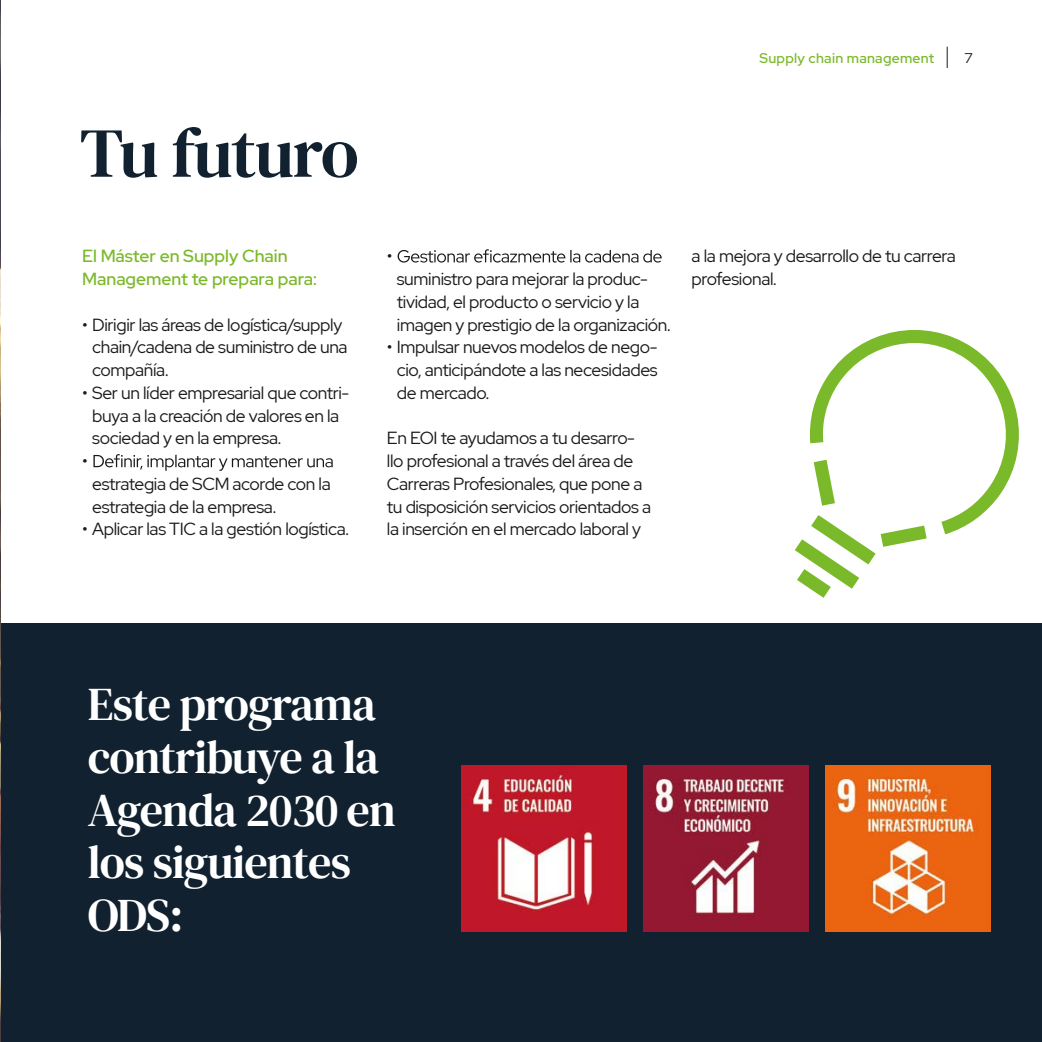
<style>
.page{position:relative;width:1042px;height:1042px;background:#fff}
.page>*{position:absolute;margin:0;border:0;box-sizing:border-box;transform-origin:0 0}
.t1{font:70px "DM Serif Text";letter-spacing:-.025em;color:#11212f}
.t2{font:46.38px/52.7px "DM Serif Text";letter-spacing:-.02em;color:#fff}
.t3{font:17.5px/22.8px "Red Hat Display";letter-spacing:-.02em;color:#1a1a1a}
.t4{font:500 17.5px/22.8px "Red Hat Display";color:#7ab929}
.t5{font:500 14px "Red Hat Display";letter-spacing:.02em;color:#7ab929}
.t6{font:14px "Red Hat Display";color:#1a1a1a}
</style>
<div class="page">
<svg style="left:947px;top:47px;width:1px;height:21px"></svg>
<div style="left:0;top:623px;width:1042px;height:419px;background:#11212f"></div>
<svg style="left:93px;top:454px;width:240px;height:17px"></svg>
<svg style="left:398px;top:249px;width:264px;height:14px"></svg>
<img style="left:461px;top:765px;width:166px;height:166px">
<img style="left:643px;top:765px;width:166px;height:166px">
<img style="left:825px;top:765px;width:165px;height:166px">
<img style="left:0;top:0;width:1px;height:1042px">
<svg style="left:810px;top:330px;width:209px;height:204px"></svg>
<svg style="left:795px;top:515px;width:131px;height:83px"></svg>
<h1 class="t1" style="left:80px;top:112px;width:280px">Tu futuro</h1>
<p class="t4" style="left:82px;top:245px;width:236px">El Máster en Supply Chain<br>Management te prepara para:</p>
<p class="t3" style="left:92px;top:313px;width:257px;text-indent:-10px">• Dirigir las áreas de logística/supply chain/cadena de suministro de una compañía.</p>
<p class="t3" style="left:82px;top:381px;width:268px">• Ser un líder empresarial que contri-</p>
<p class="t3" style="left:92px;top:404px;width:249px">buya a la creación de valores en la</p>
<p class="t3" style="left:92px;top:426px;width:191px">sociedad y en la empresa.</p>
<p class="t3" style="left:82px;top:449px;width:7px">•</p>
<p class="t3" style="left:92px;top:472px;width:240px">estrategia de SCM acorde con la</p>
<p class="t3" style="left:92px;top:495px;width:185px">estrategia de la empresa.</p>
<p class="t3" style="left:82px;top:517px;width:268px">• Aplicar las TIC a la gestión logística.</p>
<p class="t5" style="left:759px;top:49px;width:176px">Supply chain management</p>
<p class="t6" style="left:965px;top:49px;width:9px">7</p>
<p class="t3" style="left:387px;top:244px;width:7px">•</p>
<p class="t3" style="left:397px;top:267px;width:275px">suministro para mejorar la produc&shy;tividad, el producto o servicio y la imagen y prestigio de la organización.</p>
<p class="t3" style="left:397px;top:335px;width:262px;text-align:justify;text-indent:-10px">• Impulsar nuevos modelos de nego&shy;cio, anticipándote a las necesidades de mercado.</p>
<p class="t3" style="left:387px;top:426px;width:266px">En EOI te ayudamos a tu desarro&shy;llo profesional a través del área de Carreras Profesionales, que pone a tu disposición servicios orientados a la inserción en el mercado laboral y</p>
<p class="t3" style="left:691px;top:244px;width:266px">a la mejora y desarrollo de tu carrera profesional.</p>
<h2 class="t2" style="left:88px;top:679px;width:309px">Este programa contribuye a la<br>Agenda 2030 en los siguientes<br>ODS:</h2>
</div>
